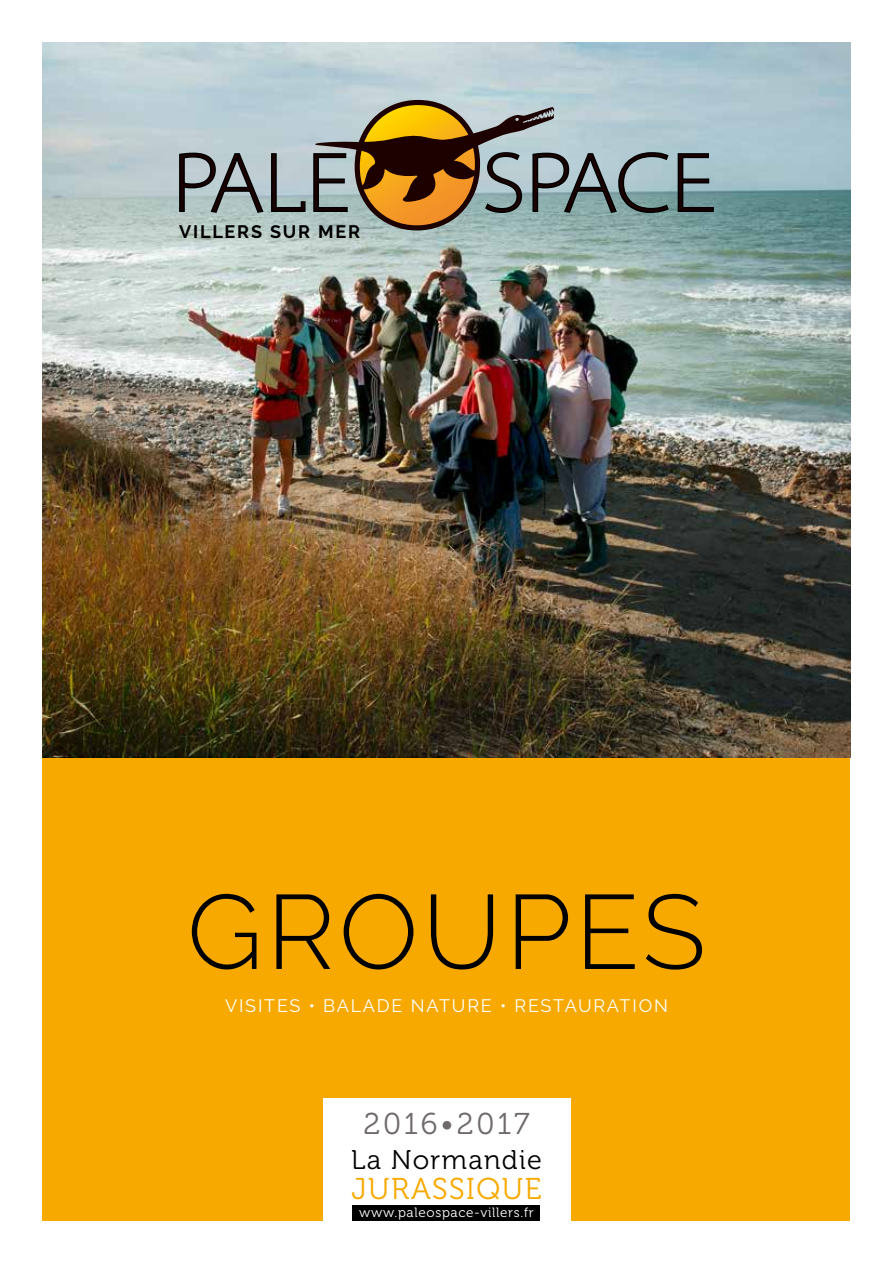
<style>
.page{position:relative;width:893px;height:1263px;background:#fff}
.page>*{position:absolute;margin:0;border:0;box-sizing:border-box;transform-origin:0 0}
.t1{font:300 105px "Raleway";letter-spacing:.04em;color:#000}
.t2{font:30px "Museo 300";letter-spacing:.05em;color:#f8a900}
.t3{font:30px "Museo 300";letter-spacing:.09em;color:#6e696b}
.t4{font:27px "Museo 300";letter-spacing:.05em;color:#000}
.t5{font:18px "Raleway";letter-spacing:.1em;color:#fff}
.t6{font:700 18px "Raleway";letter-spacing:.1em;color:#000}
.t7{font:13.5px "Museo 300";letter-spacing:.05em;color:#fff}
</style>
<div class="page">
<div style="left:42px;top:605px;width:808px;height:615px;background:#f8a900"></div>
<div style="left:323px;top:1097px;width:247px;height:123px;background:#fff"></div>
<div style="left:353px;top:1205px;width:187px;height:15px;background:#000"></div>
<img style="left:42px;top:43px;width:808px;height:714px">
<svg style="left:178px;top:98px;width:537px;height:134px;background:#979c92"></svg>
<p class="t6" style="left:179px;top:221px;width:182px">VILLERS SUR MER</p>
<h1 class="t1" style="left:187px;top:871px;width:520px">GROUPEs</h1>
<p class="t5" style="left:225px;top:996px;width:303px">VISITES • BALADE NATURE • RESTAURATI</p>
<p class="t5" style="left:639px;top:996px;width:27px">ON</p>
<h2 class="t3" style="left:363px;top:1108px;width:168px">2016•2017</h2>
<h3 class="t4" style="left:351px;top:1145px;width:192px">La Normandie</h3>
<h2 class="t2" style="left:351px;top:1172px;width:192px">JuraSsique</h2>
<p class="t7" style="left:359px;top:1205px;width:176px">www.paleospace-villers.fr</p>
</div>
